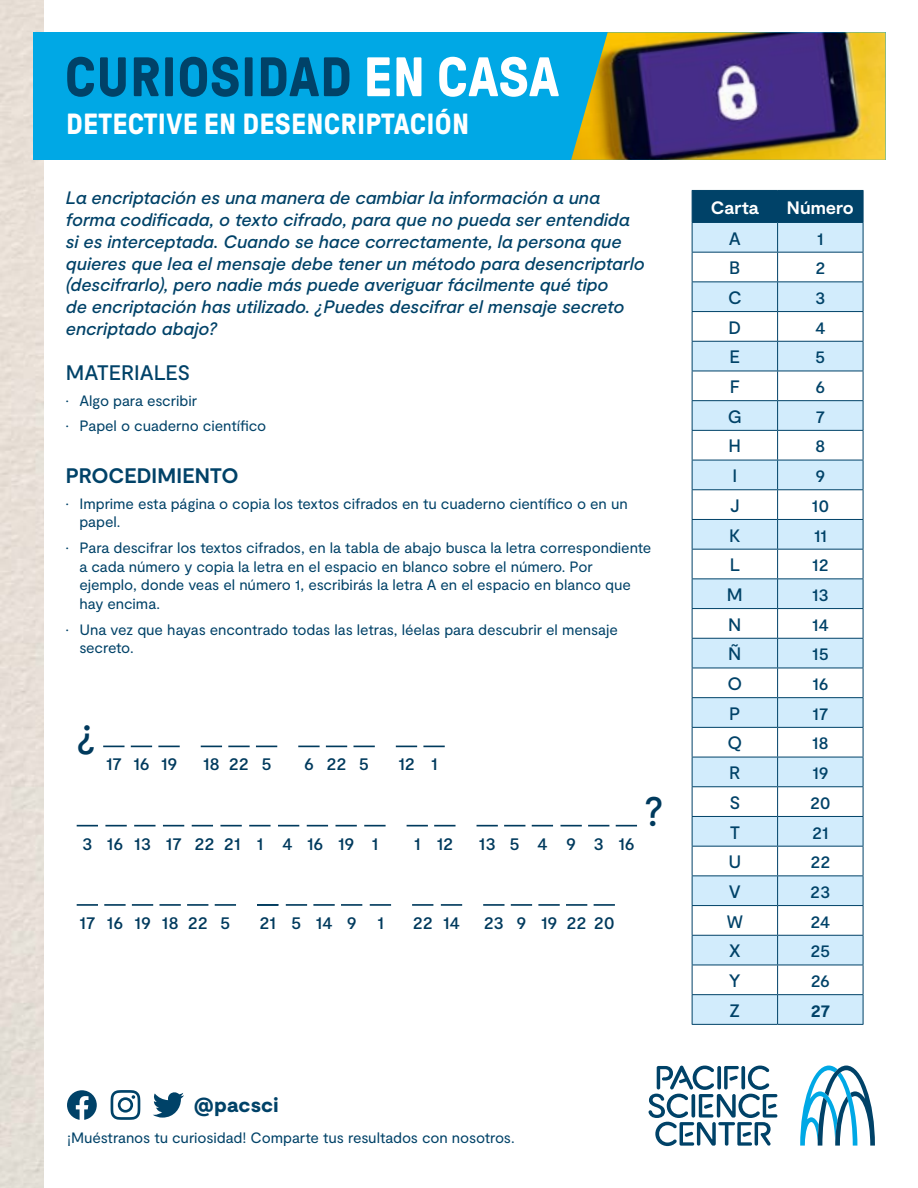
<style>
.page{position:relative;width:918px;height:1188px;background:#fff}
.page>*{position:absolute;margin:0;border:0;box-sizing:border-box;transform-origin:0 0}
.t1{font:700 55.5px "GT Pressura";letter-spacing:.01em;color:#004268}
.t2{font:500 41.25px "Moderat";color:#003a5d}
.t3{font:700 29.1px "GT Pressura";letter-spacing:.01em;color:#fff}
.t4{font:700 21px "Moderat";letter-spacing:-.005em;color:#004268}
.t5{font:500 21px "Moderat";letter-spacing:-.005em;color:#004268}
.t6{font:900 20.4px "Moderat";letter-spacing:.01em;color:#004268}
.t7{font:500 18.15px "Moderat";letter-spacing:-.005em;color:#003a5d}
.t8{font:italic 500 18px/21.8px "Moderat";letter-spacing:-.005em;color:#004268}
.t9{font:500 18px "Moderat";color:#004268}
.t10{font:700 18px "Moderat";letter-spacing:.005em;color:#fff}
.t11{font:700 18px "Moderat";color:#004268}
.t12{font:15px/18.8px "Moderat";letter-spacing:-.005em;color:#004268}
.s1{color:#fff}
</style>
<div class="page">
<div style="left:33px;top:32px;width:853px;height:128px;background:#00a8e5"></div>
<img style="left:571px;top:32px;width:315px;height:128px">
<svg style="left:800px;top:1066px;width:75px;height:80px"></svg>
<svg style="left:648px;top:1065px;width:129px;height:81px"></svg>
<svg style="left:153px;top:1092px;width:31px;height:26px"></svg>
<svg style="left:111px;top:1090px;width:29px;height:30px"></svg>
<svg style="left:67px;top:1090px;width:30px;height:30px"></svg>
<hr style="left:692px;top:1024px;width:86px;height:1px;background:#004268">
<svg style="left:692px;top:190px;width:172px;height:834px"></svg>
<hr style="left:778px;top:1024px;width:85px;height:1px;background:#004268">
<hr style="left:313px;top:904px;width:22px;height:2px;background:#003a5d">
<hr style="left:286px;top:904px;width:21px;height:2px;background:#003a5d">
<hr style="left:341px;top:904px;width:21px;height:2px;background:#003a5d">
<hr style="left:370px;top:904px;width:21px;height:2px;background:#003a5d">
<hr style="left:257px;top:904px;width:21px;height:2px;background:#003a5d">
<hr style="left:104px;top:904px;width:22px;height:2px;background:#003a5d">
<hr style="left:77px;top:904px;width:21px;height:2px;background:#003a5d">
<hr style="left:159px;top:904px;width:22px;height:2px;background:#003a5d">
<hr style="left:132px;top:904px;width:21px;height:2px;background:#003a5d">
<hr style="left:187px;top:904px;width:21px;height:2px;background:#003a5d">
<hr style="left:215px;top:904px;width:21px;height:2px;background:#003a5d">
<svg style="left:131px;top:746px;width:21px;height:1px"></svg>
<svg style="left:103px;top:746px;width:22px;height:1px"></svg>
<svg style="left:158px;top:746px;width:22px;height:1px"></svg>
<svg style="left:326px;top:746px;width:21px;height:1px"></svg>
<svg style="left:298px;top:746px;width:22px;height:1px"></svg>
<svg style="left:353px;top:746px;width:22px;height:1px"></svg>
<svg style="left:423px;top:746px;width:22px;height:1px"></svg>
<svg style="left:396px;top:746px;width:21px;height:1px"></svg>
<svg style="left:434px;top:825px;width:22px;height:1px"></svg>
<svg style="left:407px;top:825px;width:21px;height:1px"></svg>
<svg style="left:105px;top:825px;width:22px;height:1px"></svg>
<svg style="left:77px;top:825px;width:21px;height:1px"></svg>
<svg style="left:134px;top:825px;width:22px;height:1px"></svg>
<svg style="left:163px;top:825px;width:21px;height:1px"></svg>
<svg style="left:192px;top:825px;width:21px;height:1px"></svg>
<svg style="left:249px;top:825px;width:22px;height:1px"></svg>
<svg style="left:220px;top:825px;width:22px;height:1px"></svg>
<svg style="left:278px;top:825px;width:21px;height:1px"></svg>
<svg style="left:307px;top:825px;width:21px;height:1px"></svg>
<svg style="left:336px;top:825px;width:21px;height:1px"></svg>
<svg style="left:364px;top:825px;width:22px;height:1px"></svg>
<svg style="left:228px;top:746px;width:22px;height:1px"></svg>
<svg style="left:201px;top:746px;width:21px;height:1px"></svg>
<svg style="left:256px;top:746px;width:21px;height:1px"></svg>
<svg style="left:588px;top:825px;width:21px;height:1px"></svg>
<svg style="left:561px;top:825px;width:21px;height:1px"></svg>
<svg style="left:616px;top:825px;width:21px;height:1px"></svg>
<svg style="left:504px;top:825px;width:21px;height:1px"></svg>
<svg style="left:477px;top:825px;width:21px;height:1px"></svg>
<svg style="left:532px;top:825px;width:21px;height:1px"></svg>
<hr style="left:511px;top:904px;width:21px;height:2px;background:#003a5d">
<hr style="left:483px;top:904px;width:22px;height:2px;background:#003a5d">
<hr style="left:566px;top:904px;width:21px;height:2px;background:#003a5d">
<hr style="left:538px;top:904px;width:22px;height:2px;background:#003a5d">
<hr style="left:594px;top:904px;width:21px;height:2px;background:#003a5d">
<hr style="left:441px;top:904px;width:21px;height:2px;background:#003a5d">
<hr style="left:412px;top:904px;width:21px;height:2px;background:#003a5d">
<h1 class="t1" style="left:65px;top:47px;width:496px">CURIOSIDAD <span class="s1">EN CASA</span></h1>
<h3 class="t3" style="left:66px;top:108px;width:405px">DETECTIVE EN DESENCRIPTACIÓN</h3>
<p class="t8" style="left:66px;top:188px;width:580px">La encriptación es una manera de cambiar la información a una forma codificada, o texto cifrado, para que no pueda ser entendida si es interceptada. Cuando se hace correctamente, la persona que quieres que lea el mensaje debe tener un método para desencriptarlo (descifrarlo), pero nadie más puede averiguar fácilmente qué tipo<br>de encriptación has utilizado. ¿Puedes descifrar el mensaje secreto encriptado abajo?</p>
<h3 class="t5" style="left:66px;top:361px;width:126px">MATERIALES</h3>
<p class="t12" style="left:66px;top:391px;width:133px">• Algo para escribir</p>
<p class="t12" style="left:66px;top:417px;width:202px">• Papel o cuaderno científico</p>
<h3 class="t4" style="left:66px;top:463px;width:174px">PROCEDIMIENTO</h3>
<p class="t12" style="left:79px;top:494px;width:550px;text-indent:-14px">• Imprime esta página o copia los textos cifrados en tu cuaderno científico o en un papel.</p>
<p class="t12" style="left:79px;top:539px;width:574px;text-indent:-14px">• Para descifrar los textos cifrados, en la tabla de abajo busca la letra correspondiente a cada número y copia la letra en el espacio en blanco sobre el número. Por ejemplo, donde veas el número 1, escribirás la letra A en el espacio en blanco que hay encima.</p>
<p class="t12" style="left:79px;top:620px;width:540px;text-indent:-14px">• Una vez que hayas encontrado todas las letras, léelas para descubrir el mensaje secreto.</p>
<h2 class="t2" style="left:77px;top:708px;width:21px">¿</h2>
<p class="t7" style="left:106px;top:753px;width:73px">17 16 19</p>
<p class="t7" style="left:304px;top:753px;width:67px">6225</p>
<p class="t7" style="left:398px;top:753px;width:41px">12 1</p>
<p class="t7" style="left:203px;top:753px;width:71px">18 22 5</p>
<p class="t7" style="left:82px;top:833px;width:298px">3 1613 17 2221 1 4 16 19 1</p>
<p class="t7" style="left:414px;top:833px;width:41px">1 12</p>
<p class="t7" style="left:479px;top:833px;width:158px">135 4 9 316</p>
<h2 class="t2" style="left:644px;top:788px;width:21px">?</h2>
<p class="t7" style="left:79px;top:912px;width:153px">17 16 19 18 22 5</p>
<p class="t7" style="left:259px;top:912px;width:126px">215149 1</p>
<p class="t7" style="left:413px;top:912px;width:49px">22 14</p>
<p class="t7" style="left:484px;top:912px;width:133px">23 9 19 22 20</p>
<h3 class="t6" style="left:194px;top:1093px;width:86px">@pacsci</h3>
<p class="t12" style="left:67px;top:1129px;width:449px">¡Muéstranos tu curiosidad! Comparte tus resultados con nosotros.</p>
<p class="t10" style="left:711px;top:197px;width:49px">Carta</p>
<p class="t10" style="left:787px;top:197px;width:68px">Número</p>
<p class="t9" style="left:729px;top:228px;width:14px">A</p>
<p class="t9" style="left:817px;top:228px;width:8px">1</p>
<p class="t9" style="left:729px;top:257px;width:13px">B</p>
<p class="t9" style="left:815px;top:257px;width:11px">2</p>
<p class="t9" style="left:728px;top:287px;width:15px">C</p>
<p class="t9" style="left:815px;top:287px;width:12px">3</p>
<p class="t9" style="left:729px;top:317px;width:14px">D</p>
<p class="t9" style="left:815px;top:317px;width:12px">4</p>
<p class="t9" style="left:730px;top:347px;width:12px">E</p>
<p class="t9" style="left:815px;top:347px;width:12px">5</p>
<p class="t9" style="left:730px;top:376px;width:12px">F</p>
<p class="t9" style="left:815px;top:376px;width:11px">6</p>
<p class="t9" style="left:728px;top:406px;width:16px">G</p>
<p class="t9" style="left:816px;top:406px;width:11px">7</p>
<p class="t9" style="left:729px;top:436px;width:14px">H</p>
<p class="t9" style="left:815px;top:436px;width:12px">8</p>
<p class="t9" style="left:732px;top:465px;width:6px">I</p>
<p class="t9" style="left:815px;top:465px;width:11px">9</p>
<p class="t9" style="left:730px;top:495px;width:11px">J</p>
<p class="t9" style="left:811px;top:495px;width:19px">10</p>
<p class="t9" style="left:729px;top:525px;width:13px">K</p>
<p class="t9" style="left:814px;top:525px;width:15px">11</p>
<p class="t9" style="left:730px;top:554px;width:12px">L</p>
<p class="t9" style="left:812px;top:554px;width:18px">12</p>
<p class="t9" style="left:727px;top:584px;width:17px">M</p>
<p class="t9" style="left:812px;top:584px;width:19px">13</p>
<p class="t9" style="left:728px;top:614px;width:15px">N</p>
<p class="t9" style="left:812px;top:614px;width:19px">14</p>
<p class="t9" style="left:728px;top:644px;width:15px">Ñ</p>
<p class="t9" style="left:812px;top:644px;width:19px">15</p>
<p class="t9" style="left:727px;top:673px;width:16px">O</p>
<p class="t9" style="left:812px;top:673px;width:18px">16</p>
<p class="t9" style="left:729px;top:703px;width:13px">P</p>
<p class="t9" style="left:812px;top:703px;width:18px">17</p>
<p class="t9" style="left:727px;top:733px;width:16px">Q</p>
<p class="t9" style="left:812px;top:733px;width:19px">18</p>
<p class="t9" style="left:729px;top:762px;width:13px">R</p>
<p class="t9" style="left:812px;top:762px;width:18px">19</p>
<p class="t9" style="left:729px;top:792px;width:12px">S</p>
<p class="t9" style="left:810px;top:792px;width:22px">20</p>
<p class="t9" style="left:730px;top:822px;width:12px">T</p>
<p class="t9" style="left:812px;top:822px;width:18px">21</p>
<p class="t9" style="left:728px;top:851px;width:14px">U</p>
<p class="t9" style="left:810px;top:851px;width:21px">22</p>
<p class="t9" style="left:729px;top:881px;width:14px">V</p>
<p class="t9" style="left:810px;top:881px;width:22px">23</p>
<p class="t9" style="left:727px;top:911px;width:18px">W</p>
<p class="t9" style="left:810px;top:911px;width:21px">24</p>
<p class="t9" style="left:729px;top:941px;width:13px">X</p>
<p class="t9" style="left:810px;top:941px;width:21px">25</p>
<p class="t9" style="left:729px;top:970px;width:13px">Y</p>
<p class="t9" style="left:811px;top:970px;width:21px">26</p>
<p class="t9" style="left:729px;top:1000px;width:13px">Z</p>
<p class="t11" style="left:811px;top:1000px;width:21px">27</p>
</div>
